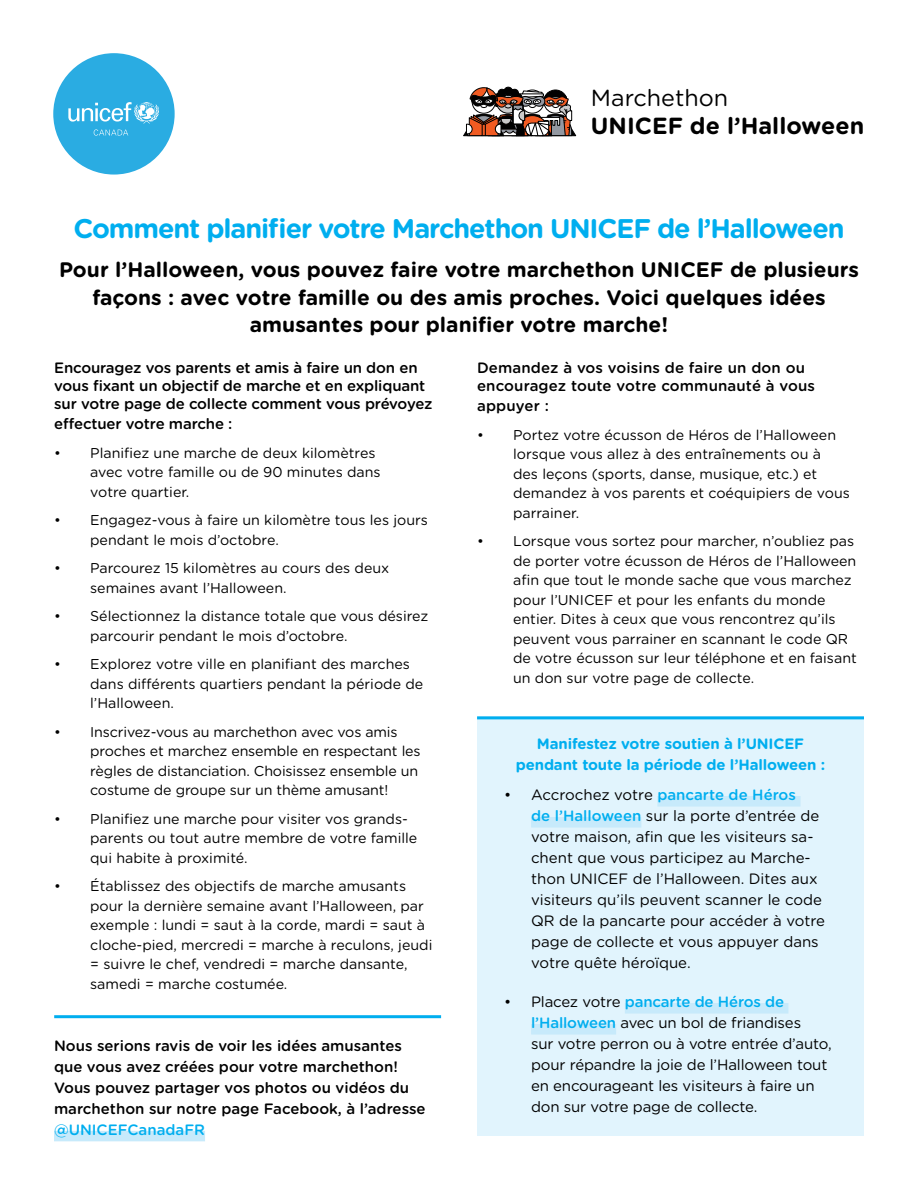
<style>
.page{position:relative;width:918px;height:1188px;background:#fff}
.page>*{position:absolute;margin:0;border:0;box-sizing:border-box;transform-origin:0 0}
.t1{font:700 27px "Gotham Rounded";letter-spacing:-.04em;color:#00aeef}
.t2{font:700 23.4px "Gotham Rounded";color:#000}
.t3{font:23.4px "Gotham Rounded";color:#000}
.t4{font:700 21px/27px "Gotham Rounded";color:#000;text-align:center}
.t5{font:15px/21px "Gotham Rounded";color:#000}
.t6{font:500 15px/18px "Gotham Rounded";letter-spacing:-.005em;color:#000}
.t7{font:700 15px/21px "Gotham Rounded";letter-spacing:-.01em;color:#00aeef;text-align:center}
.t8{font:500 15px "Gotham Rounded";color:#00aeef}
.t9{font:14.25px/19.5px "Gotham Rounded";color:#000}
.s1{font-weight:500;color:#00aeef}
</style>
<div class="page">
<div style="left:477px;top:716px;width:387px;height:78px;background:#e1f4fd"></div>
<div style="left:477px;top:767px;width:387px;height:225px;background:#e1f4fd"></div>
<div style="left:657px;top:796px;width:144px;height:11px;background:#c7eafb"></div>
<div style="left:531px;top:817px;width:110px;height:11px;background:#c7eafb"></div>
<div style="left:477px;top:974px;width:387px;height:162px;background:#e1f4fd"></div>
<div style="left:625px;top:1003px;width:163px;height:11px;background:#c7eafb"></div>
<div style="left:531px;top:1024px;width:85px;height:11px;background:#c7eafb"></div>
<svg style="left:463px;top:87px;width:113px;height:49px"></svg>
<div style="left:53px;top:53px;width:122px;height:122px;background:#2aace2;border-radius:50%"></div>
<svg style="left:68px;top:102px;width:91px;height:34px"></svg>
<div style="left:54px;top:1131px;width:151px;height:10px;background:#c7eafb"></div>
<hr style="left:477px;top:716px;width:387px;height:3px;background:#00aeef">
<hr style="left:54px;top:1015px;width:387px;height:3px;background:#00aeef">
<h2 class="t3" style="left:591px;top:82px;width:139px">Marchethon</h2>
<h2 class="t2" style="left:591px;top:109px;width:275px">UNICEF de l’Halloween</h2>
<h1 class="t1" style="left:73px;top:209px;width:773px">Comment planifier votre Marchethon UNICEF de l’Halloween</h1>
<h3 class="t4" style="left:59px;top:256px;width:802px">Pour l’Halloween, vous pouvez faire votre marchethon UNICEF de plusieurs façons : avec votre famille ou des amis proches. Voici quelques idées amusantes pour planifier votre marche!</h3>
<p class="t6" style="left:54px;top:359px;width:380px">Encouragez vos parents et amis à faire un don en vous fixant un objectif de marche et en expliquant sur votre page de collecte comment vous prévoyez</p>
<p class="t6" style="left:54px;top:414px;width:180px">effectuer votre marche :</p>
<p class="t9" style="left:90px;top:442px;width:292px;text-indent:-36px">• Planifiez une marche de deux kilomètres avec votre famille ou de 90 minutes dans votre quartier.</p>
<p class="t9" style="left:90px;top:510px;width:339px;text-indent:-36px">• Engagez-vous à faire un kilomètre tous les jours pendant le mois d’octobre.</p>
<p class="t9" style="left:90px;top:558px;width:301px;text-indent:-36px">• Parcourez 15 kilomètres au cours des deux semaines avant l’Halloween.</p>
<p class="t9" style="left:90px;top:606px;width:340px;text-indent:-36px">• Sélectionnez la distance totale que vous désirez parcourir pendant le mois d’octobre.</p>
<p class="t9" style="left:90px;top:654px;width:335px;text-indent:-36px">• Explorez votre ville en planifiant des marches dans différents quartiers pendant la période de l’Halloween.</p>
<p class="t9" style="left:90px;top:721px;width:332px;text-indent:-36px">• Inscrivez-vous au marchethon avec vos amis proches et marchez ensemble en respectant les règles de distanciation. Choisissez ensemble un costume de groupe sur un thème amusant!</p>
<p class="t9" style="left:90px;top:808px;width:329px;text-indent:-36px">• Planifiez une marche pour visiter vos grands&shy;parents ou tout autre membre de votre famille qui habite à proximité.</p>
<p class="t9" style="left:90px;top:876px;width:344px;text-indent:-36px">• Établissez des objectifs de marche amusants pour la dernière semaine avant l’Halloween, par exemple : lundi = saut à la corde, mardi = saut à cloche-pied, mercredi = marche à reculons, jeudi = suivre le chef, vendredi = marche dansante, samedi = marche costumée.</p>
<p class="t6" style="left:477px;top:359px;width:340px">Demandez à vos voisins de faire un don ou encouragez toute votre communauté à vous</p>
<p class="t6" style="left:477px;top:396px;width:73px">appuyer :</p>
<p class="t9" style="left:513px;top:424px;width:338px;text-indent:-36px">• Portez votre écusson de Héros de l’Halloween lorsque vous allez à des entraînements ou à<br>des leçons (sports, danse, musique, etc.) et demandez à vos parents et coéquipiers de vous parrainer.</p>
<p class="t9" style="left:513px;top:531px;width:345px;text-indent:-36px">• Lorsque vous sortez pour marcher, n’oubliez pas de porter votre écusson de Héros de l’Halloween afin que tout le monde sache que vous marchez pour l’UNICEF et pour les enfants du monde entier. Dites à ceux que vous rencontrez qu’ils peuvent vous parrainer en scannant le code QR de votre écusson sur leur téléphone et en faisant un don sur votre page de collecte.</p>
<p class="t7" style="left:516px;top:732px;width:311px">Manifestez votre soutien à l’UNICEF pendant toute la période de l’Halloween :</p>
<p class="t5" style="left:531px;top:783px;width:296px;text-indent:-27px">• Accrochez votre <span class="s1">pancarte de Héros<br>de l’Halloween</span> sur la porte d’entrée de votre maison, afin que les visiteurs sa&shy;chent que vous participez au Marche&shy;thon UNICEF de l’Halloween. Dites aux visiteurs qu’ils peuvent scanner le code QR de la pancarte pour accéder à votre page de collecte et vous appuyer dans votre quête héroïque.</p>
<p class="t5" style="left:531px;top:990px;width:302px;text-indent:-27px">• Placez votre <span class="s1">pancarte de Héros de l’Halloween</span> avec un bol de friandises<br>sur votre perron ou à votre entrée d’auto, pour répandre la joie de l’Halloween tout en encourageant les visiteurs à faire un don sur votre page de collecte.</p>
<p class="t6" style="left:54px;top:1034px;width:373px;line-height:21px">Nous serions ravis de voir les idées amusantes que vous avez créées pour votre marchethon!<br>Vous pouvez partager vos photos ou vidéos du marchethon sur notre page Facebook, à l’adresse</p>
<p class="t8" style="left:54px;top:1119px;width:153px">@UNICEFCanadaFR</p>
</div>
